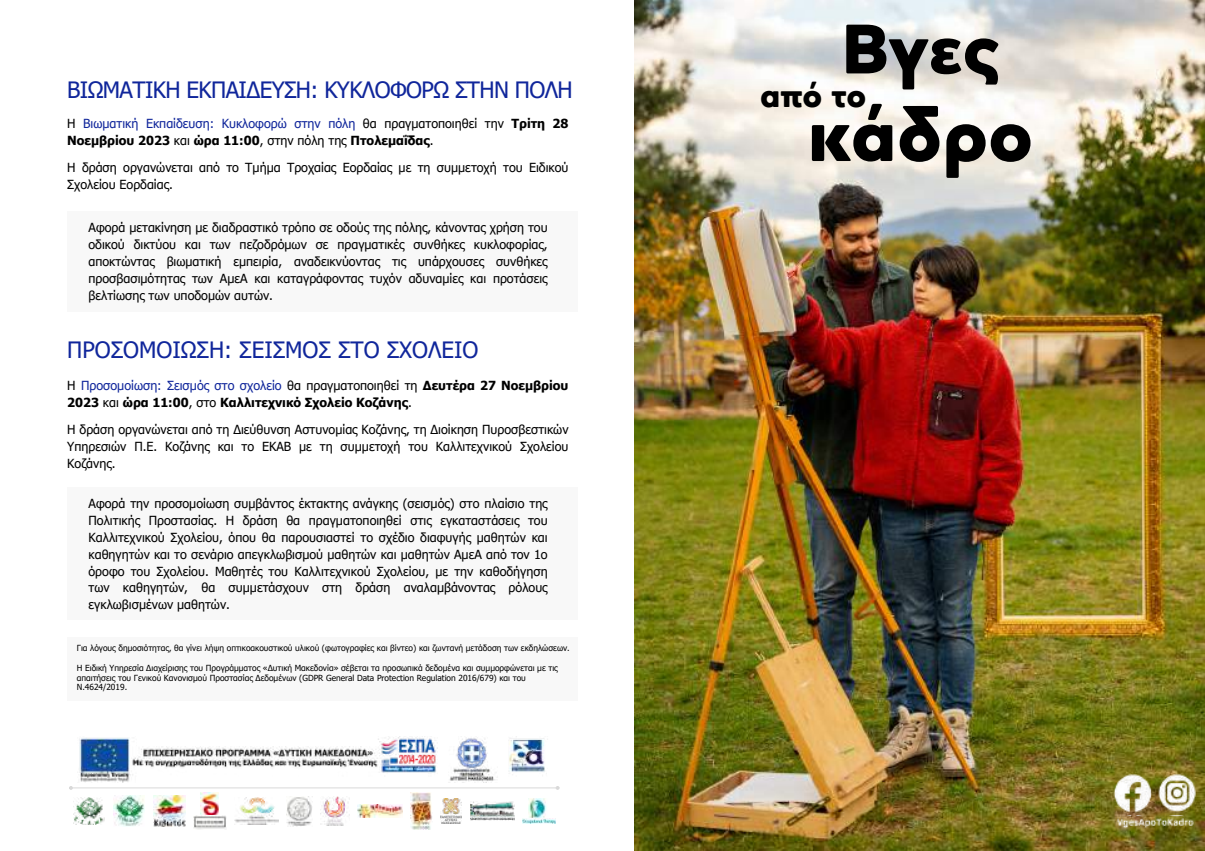
<style>
.page{position:relative;width:1205px;height:851px;background:#fff}
.page>*{position:absolute;margin:0;border:0;box-sizing:border-box;transform-origin:0 0}
.t1{font:700 73.25px "Posterama Text";color:#000}
.t2{font:700 69.62px "Posterama Text";color:#000}
.t3{font:700 32.38px "Posterama Text";color:#000}
.t4{font:22.5px "Tahoma";letter-spacing:-.025em;color:#10269b}
.t5{font:22.5px "Tahoma";color:#10269b}
.t6{font:12.5px/16.9px "Tahoma";color:#000;text-align:justify}
.t7{font:700 12.5px/16.9px "Tahoma";color:#000}
.t8{font:8.38px/9.8px "Tahoma";color:#000}
.s1{font-weight:400}
.s2{font-weight:400;color:#10269b}
</style>
<div class="page">
<img style="left:634px;top:0;width:571px;height:850px">
<img style="left:1110px;top:773px;width:45px;height:39px">
<img style="left:1113px;top:815px;width:80px;height:13px">
<img style="left:1157px;top:773px;width:40px;height:39px">
<hr style="left:73px;top:787px;width:483px;height:1px;background:#d9d9d9">
<div style="left:67px;top:637px;width:511px;height:63px;background:#f8f8f8"></div>
<img style="left:79px;top:736px;width:466px;height:46px">
<img style="left:358px;top:804px;width:44px;height:12px">
<img style="left:235px;top:797px;width:44px;height:26px">
<img style="left:320px;top:796px;width:29px;height:29px">
<img style="left:529px;top:798px;width:18px;height:20px">
<img style="left:522px;top:818px;width:34px;height:5px">
<img style="left:73px;top:797px;width:31px;height:27px">
<img style="left:113px;top:795px;width:32px;height:31px">
<img style="left:153px;top:795px;width:32px;height:31px">
<img style="left:441px;top:798px;width:20px;height:25px">
<img style="left:470px;top:801px;width:44px;height:19px">
<img style="left:201px;top:792px;width:18px;height:23px">
<img style="left:194px;top:815px;width:32px;height:13px">
<img style="left:410px;top:792px;width:22px;height:37px">
<img style="left:287px;top:796px;width:25px;height:29px">
<div style="left:67px;top:211px;width:511px;height:100px;background:#f8f8f8"></div>
<div style="left:67px;top:487px;width:511px;height:132px;background:#f8f8f8"></div>
<h3 class="t4" style="left:67px;top:75px;width:507px">ΒΙΩΜΑΤΙΚΗ ΕΚΠΑΙΔΕΥΣΗ: ΚΥΚΛΟΦΟΡΩ ΣΤΗΝ ΠΟΛΗ</h3>
<p class="t7" style="left:67px;top:114px;width:503px"><span class="s1">Η</span> <span class="s2">Βιωματική Εκπαίδευση: Κυκλοφορώ στην πόλη</span> <span class="s1">θα πραγματοποιηθεί την</span> Τρίτη 28<br>Νοεμβρίου 2023 <span class="s1">και</span> ώρα 11:00<span class="s1">, στην πόλη της</span> Πτολεμαΐδας<span class="s1">.</span></p>
<p class="t6" style="left:67px;top:158px;width:503px">Η δράση οργανώνεται από το Τμήμα Τροχαίας Εορδαίας με τη συμμετοχή του Ειδικού<br>Σχολείου Εορδαίας.</p>
<p class="t6" style="left:89px;top:219px;width:461px">Αφορά μετακίνηση με διαδραστικό τρόπο σε οδούς της πόλης, κάνοντας χρήση του οδικού δικτύου και των πεζοδρόμων σε πραγματικές συνθήκες κυκλοφορίας, αποκτώντας βιωματική εμπειρία, αναδεικνύοντας τις υπάρχουσες συνθήκες προσβασιμότητας των ΑμεΑ και καταγράφοντας τυχόν αδυναμίες και προτάσεις βελτίωσης των υποδομών αυτών.</p>
<h3 class="t5" style="left:67px;top:335px;width:413px">ΠΡΟΣΟΜΟΙΩΣΗ: ΣΕΙΣΜΟΣ ΣΤΟ ΣΧΟΛΕΙΟ</h3>
<p class="t7" style="left:67px;top:377px;width:503px"><span class="s1">Η</span> <span class="s2">Προσομοίωση: Σεισμός στο σχολείο</span> <span class="s1">θα πραγματοποιηθεί τη</span> Δευτέρα 27 Νοεμβρίου<br>2023 <span class="s1">και</span> ώρα 11:00<span class="s1">, στο</span> Καλλιτεχνικό Σχολείο Κοζάνης<span class="s1">.</span></p>
<p class="t6" style="left:67px;top:421px;width:503px">Η δράση οργανώνεται από τη Διεύθυνση Αστυνομίας Κοζάνης, τη Διοίκηση Πυροσβεστικών Υπηρεσιών Π.Ε. Κοζάνης και το ΕΚΑΒ με τη συμμετοχή του Καλλιτεχνικού Σχολείου Κοζάνης.</p>
<p class="t6" style="left:89px;top:494px;width:461px">Αφορά την προσομοίωση συμβάντος έκτακτης ανάγκης (σεισμός) στο πλαίσιο της Πολιτικής Προστασίας. Η δράση θα πραγματοποιηθεί στις εγκαταστάσεις του Καλλιτεχνικού Σχολείου, όπου θα παρουσιαστεί το σχέδιο διαφυγής μαθητών και καθηγητών και το σενάριο απεγκλωβισμού μαθητών και μαθητών ΑμεΑ από τον 1ο όροφο του Σχολείου. Μαθητές του Καλλιτεχνικού Σχολείου, με την καθοδήγηση των καθηγητών, θα συμμετάσχουν στη δράση αναλαμβάνοντας ρόλους εγκλωβισμένων μαθητών.</p>
<p class="t8" style="left:77px;top:643px;width:494px">Για λόγους δημοσιότητας, θα γίνει λήψη οπτικοακουστικού υλικού (φωτογραφίες και βίντεο) και ζωντανή μετάδοση των εκδηλώσεων.</p>
<p class="t8" style="left:77px;top:662px;width:482px">Η Ειδική Υπηρεσία Διαχείρισης του Προγράμματος «Δυτική Μακεδονία» σέβεται τα προσωπικά δεδομένα και συμμορφώνεται με τις απαιτήσεις του Γενικού Κανονισμού Προστασίας Δεδομένων (GDPR General Data Protection Regulation 2016/679) και του<br>Ν.4624/2019.</p>
<h2 class="t2" style="left:841px;top:-2px;width:160px">Βγες</h2>
<h3 class="t3" style="left:760px;top:72px;width:108px">από το</h3>
<h1 class="t1" style="left:807px;top:81px;width:227px">κάδρο</h1>
</div>
